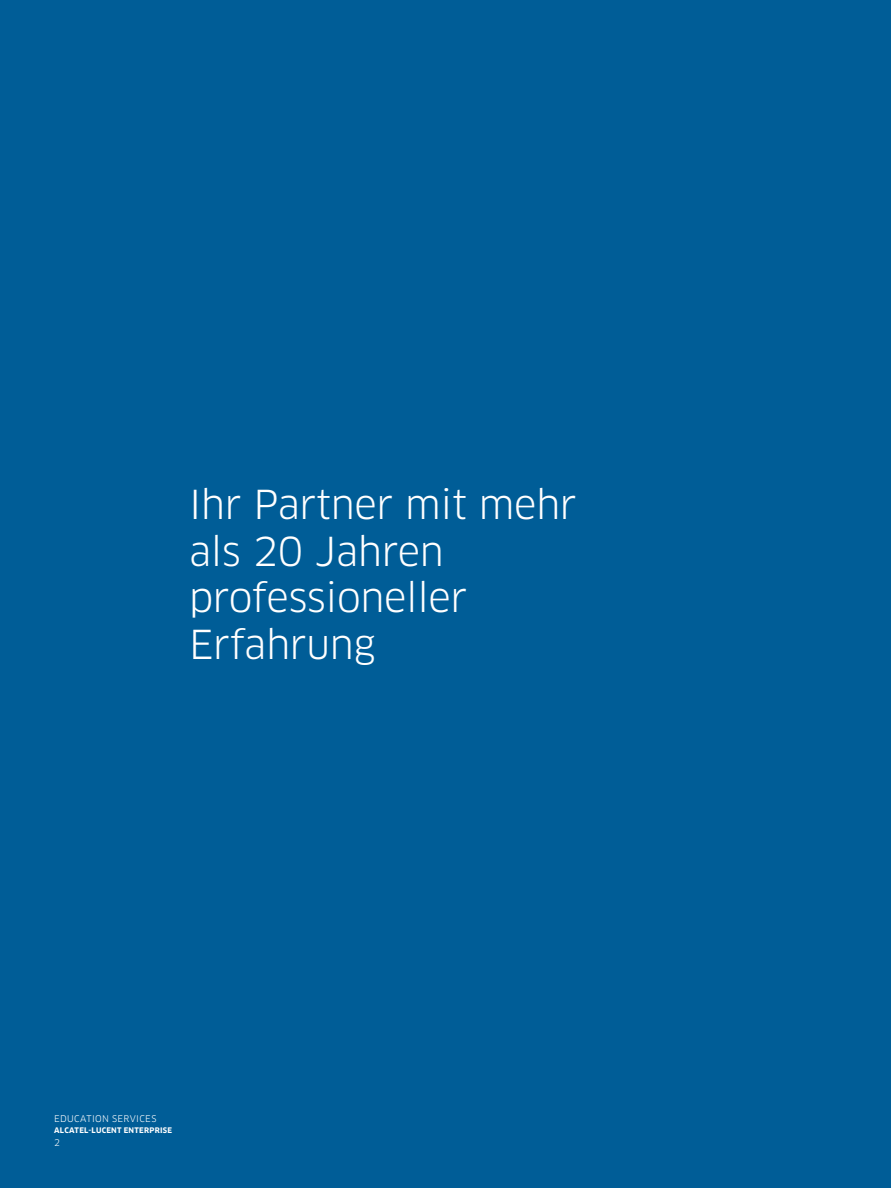
<style>
.page{position:relative;width:891px;height:1188px;background:#005d97}
.page>*{position:absolute;margin:0;border:0;box-sizing:border-box;transform-origin:0 0}
.t1{font:39px/46.5px "Clan OT";letter-spacing:-.01em;color:#fff}
.t2{font:9px "Clan OT";letter-spacing:.04em;color:#fff}
.t3{font:700 7.5px "Clan OT";letter-spacing:.035em;color:#fff}
</style>
<div class="page">
<p class="t1" style="left:189px;top:481px;width:389px">Ihr Partner mit mehr als 20 Jahren professioneller<br>Erfahrung</p>
<p class="t2" style="left:54px;top:1113px;width:98px">Education Services</p>
<p class="t3" style="left:54px;top:1126px;width:120px">ALCATEL‑LUCENT ENTERPRISE</p>
<p class="t2" style="left:54px;top:1138px;width:7px">2</p>
</div>
